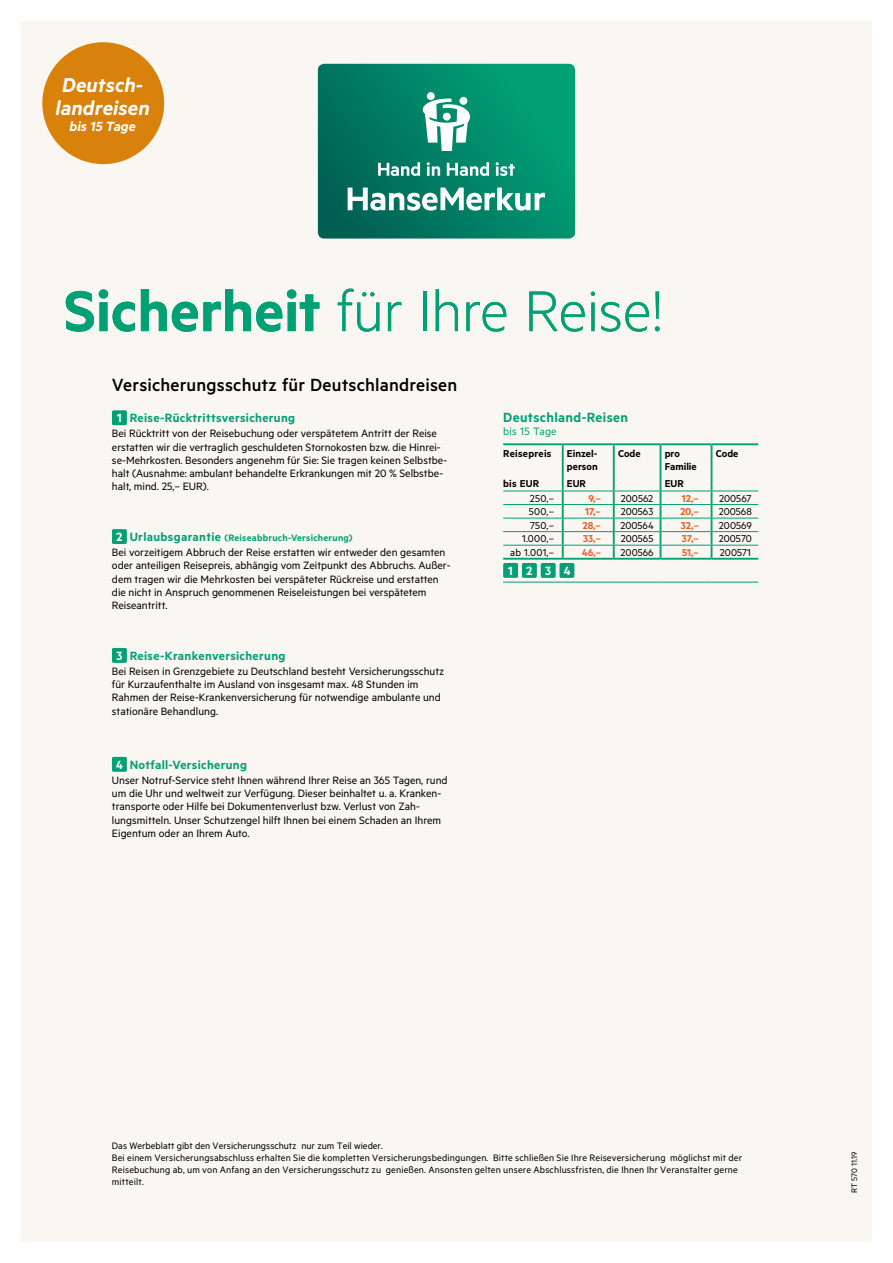
<style>
.page{position:relative;width:893px;height:1263px;background:#fff}
.page>*{position:absolute;margin:0;border:0;box-sizing:border-box;transform-origin:0 0}
.t1{font:300 64.5px "Metric Alt";letter-spacing:-.01em;color:#00a075}
.t2{font:italic 600 22.5px/22.5px "Metric Alt";letter-spacing:.005em;color:#fff}
.t3{font:500 19.8px "Metric Alt";letter-spacing:.01em;color:#000}
.t4{font:600 15px "Metric Alt";letter-spacing:.025em;color:#00a075}
.t5{font:italic 600 15px "Metric Alt";letter-spacing:.005em;color:#fff}
.t6{font:600 13.5px "Metric Alt";letter-spacing:.025em;color:#00a075}
.t7{font:600 13.5px "Metric Alt";color:#fff}
.t8{font:12px/13.2px "Metric Alt";color:#000}
.t9{font:12px "Metric Alt";letter-spacing:.025em;color:#00a075}
.t10{font:11.25px "Metric Alt";color:#000}
.t11{font:600 11.25px/12.8px "Metric Alt";color:#000}
.t12{font:600 11.25px "Metric Alt";color:#eb5a23}
.t13{font:600 11.25px "Metric Alt";letter-spacing:.025em;color:#000}
.t14{font:10.5px/12px "Metric Alt";letter-spacing:.015em;color:#000}
.t15{font:600 10.5px "Metric Alt";letter-spacing:.025em;color:#00a075}
.t16{font:9px "Metric Alt";color:#000}
.s1{font-weight:600}
.s2{color:#fff}
.s3{font-size:13.5px;color:#fff}
.s4{font-size:13.5px}
</style>
<div class="page">
<div style="left:21px;top:21px;width:851px;height:1221px;background:#faf6f1"></div>
<div style="left:112px;top:410px;width:15px;height:15px;background:#00a075;border-radius:2px"></div>
<div style="left:112px;top:648px;width:15px;height:15px;background:#00a075;border-radius:2px"></div>
<div style="left:112px;top:529px;width:15px;height:15px;background:#00a075;border-radius:2px"></div>
<div style="left:112px;top:757px;width:15px;height:15px;background:#00a075;border-radius:2px"></div>
<hr style="left:503px;top:443px;width:60px;height:2px;background:#00a075">
<hr style="left:563px;top:443px;width:51px;height:2px;background:#00a075">
<hr style="left:614px;top:443px;width:46px;height:2px;background:#00a075">
<hr style="left:660px;top:443px;width:51px;height:2px;background:#00a075">
<hr style="left:711px;top:443px;width:47px;height:2px;background:#00a075">
<hr style="left:503px;top:558px;width:60px;height:2px;background:#00a075">
<hr style="left:563px;top:558px;width:51px;height:2px;background:#00a075">
<hr style="left:614px;top:558px;width:46px;height:2px;background:#00a075">
<hr style="left:660px;top:558px;width:51px;height:2px;background:#00a075">
<hr style="left:711px;top:558px;width:47px;height:2px;background:#00a075">
<hr style="left:562px;top:445px;width:2px;height:29px;background:#00a075">
<hr style="left:613px;top:445px;width:2px;height:29px;background:#00a075">
<svg style="left:562px;top:474px;width:2px;height:84px"></svg>
<svg style="left:613px;top:474px;width:2px;height:84px"></svg>
<svg style="left:660px;top:445px;width:1px;height:113px"></svg>
<hr style="left:503px;top:582px;width:60px;height:1px;background:#00a075">
<hr style="left:563px;top:582px;width:51px;height:1px;background:#00a075">
<hr style="left:614px;top:582px;width:46px;height:1px;background:#00a075">
<hr style="left:660px;top:582px;width:51px;height:1px;background:#00a075">
<hr style="left:711px;top:582px;width:47px;height:1px;background:#00a075">
<hr style="left:503px;top:491px;width:60px;height:1px;background:#00a075">
<hr style="left:563px;top:491px;width:51px;height:1px;background:#00a075">
<hr style="left:614px;top:491px;width:46px;height:1px;background:#00a075">
<hr style="left:711px;top:491px;width:47px;height:1px;background:#00a075">
<hr style="left:503px;top:504px;width:60px;height:1px;background:#00a075">
<hr style="left:563px;top:504px;width:51px;height:1px;background:#00a075">
<hr style="left:614px;top:504px;width:46px;height:1px;background:#00a075">
<hr style="left:660px;top:504px;width:51px;height:1px;background:#00a075">
<hr style="left:711px;top:504px;width:47px;height:1px;background:#00a075">
<hr style="left:503px;top:518px;width:60px;height:1px;background:#00a075">
<hr style="left:563px;top:518px;width:51px;height:1px;background:#00a075">
<hr style="left:614px;top:518px;width:46px;height:1px;background:#00a075">
<hr style="left:660px;top:518px;width:51px;height:1px;background:#00a075">
<hr style="left:711px;top:518px;width:47px;height:1px;background:#00a075">
<hr style="left:503px;top:531px;width:60px;height:1px;background:#00a075">
<hr style="left:563px;top:531px;width:51px;height:1px;background:#00a075">
<hr style="left:614px;top:531px;width:46px;height:1px;background:#00a075">
<hr style="left:660px;top:531px;width:51px;height:1px;background:#00a075">
<hr style="left:711px;top:531px;width:47px;height:1px;background:#00a075">
<hr style="left:503px;top:545px;width:60px;height:1px;background:#00a075">
<hr style="left:563px;top:545px;width:51px;height:1px;background:#00a075">
<hr style="left:614px;top:545px;width:46px;height:1px;background:#00a075">
<hr style="left:660px;top:545px;width:51px;height:1px;background:#00a075">
<hr style="left:711px;top:545px;width:47px;height:1px;background:#00a075">
<svg style="left:711px;top:445px;width:1px;height:113px"></svg>
<hr style="left:660px;top:491px;width:51px;height:1px;background:#00a075">
<div style="left:503px;top:563px;width:15px;height:15px;background:#00a075;border-radius:2px"></div>
<div style="left:522px;top:563px;width:15px;height:15px;background:#00a075;border-radius:2px"></div>
<div style="left:541px;top:563px;width:15px;height:15px;background:#00a075;border-radius:2px"></div>
<div style="left:559px;top:563px;width:15px;height:15px;background:#00a075;border-radius:2px"></div>
<div style="left:42px;top:42px;width:122px;height:122px;background:#d8820b;border-radius:50%"></div>
<svg style="left:318px;top:64px;width:257px;height:175px;background:#188f75"></svg>
<h2 class="t2" style="left:55px;top:73px;width:96px">Deutsch&shy;landreisen</h2>
<p class="t5" style="left:69px;top:118px;width:68px">bis 15 Tage</p>
<h1 class="t1" style="left:64px;top:273px;width:602px"><span class="s1">Sicherheit</span> für Ihre Reise!</h1>
<h3 class="t3" style="left:112px;top:373px;width:347px">Versicherungsschutz für Deutschlandreisen</h3>
<p class="t6" style="left:117px;top:410px;width:180px"><span class="s2">1</span> Reise-Rücktrittsversicherung</p>
<p class="t8" style="left:112px;top:427px;width:337px">Bei Rücktritt von der Reisebuchung oder verspätetem Antritt der Reise erstatten wir die vertraglich geschuldeten Stornokosten bzw. die Hinrei&shy;se-Mehrkosten. Besonders angenehm für Sie: Sie tragen keinen Selbstbe&shy;halt (Ausnahme: ambulant behandelte Erkrankungen mit 20 % Selbstbe&shy;halt, mind. 25,– EUR).</p>
<p class="t15" style="left:116px;top:531px;width:238px"><span class="s3">2</span> <span class="s4">Urlaubsgarantie</span> (Reiseabbruch-Versicherung)</p>
<p class="t8" style="left:112px;top:545px;width:340px">Bei vorzeitigem Abbruch der Reise erstatten wir entweder den gesamten oder anteiligen Reisepreis, abhängig vom Zeitpunkt des Abbruchs. Außer&shy;dem tragen wir die Mehrkosten bei verspäteter Rückreise und erstatten die nicht in Anspruch genommenen Reiseleistungen bei verspätetem Reiseantritt.</p>
<p class="t6" style="left:116px;top:647px;width:171px"><span class="s2">3</span> Reise-Krankenversicherung</p>
<p class="t8" style="left:112px;top:664px;width:334px">Bei Reisen in Grenzgebiete zu Deutschland besteht Versicherungsschutz für Kurzaufenthalte im Ausland von insgesamt max. 48 Stunden im Rahmen der Reise-Krankenversicherung für notwendige ambulante und stationäre Behandlung.</p>
<p class="t6" style="left:116px;top:756px;width:133px"><span class="s2">4</span> Notfall-Versicherung</p>
<p class="t8" style="left:112px;top:773px;width:337px">Unser Notruf-Service steht Ihnen während Ihrer Reise an 365 Tagen, rund um die Uhr und weltweit zur Verfügung. Dieser beinhaltet u. a. Kranken&shy;transporte oder Hilfe bei Dokumentenverlust bzw. Verlust von Zah&shy;lungsmitteln. Unser Schutzengel hilft Ihnen bei einem Schaden an Ihrem Eigentum oder an Ihrem Auto.</p>
<p class="t4" style="left:503px;top:408px;width:126px">Deutschland-Reisen</p>
<p class="t9" style="left:503px;top:425px;width:55px">bis 15 Tage</p>
<p class="t13" style="left:503px;top:447px;width:50px">Reisepreis</p>
<p class="t11" style="left:567px;top:447px;width:32px">Einzel&shy;person</p>
<p class="t11" style="left:618px;top:447px;width:24px">Code</p>
<p class="t11" style="left:665px;top:447px;width:33px">pro<br>Familie</p>
<p class="t11" style="left:716px;top:447px;width:24px">Code</p>
<p class="t11" style="left:503px;top:476px;width:38px">bis EUR</p>
<p class="t11" style="left:567px;top:476px;width:21px">EUR</p>
<p class="t11" style="left:665px;top:476px;width:21px">EUR</p>
<p class="t10" style="left:530px;top:491px;width:26px">250,–</p>
<p class="t12" style="left:588px;top:491px;width:14px">9,–</p>
<p class="t10" style="left:621px;top:491px;width:34px">200562</p>
<p class="t12" style="left:682px;top:491px;width:18px">12,–</p>
<p class="t10" style="left:719px;top:491px;width:34px">200567</p>
<p class="t10" style="left:529px;top:505px;width:27px">500,–</p>
<p class="t12" style="left:585px;top:505px;width:17px">17,–</p>
<p class="t10" style="left:621px;top:505px;width:34px">200563</p>
<p class="t12" style="left:680px;top:505px;width:20px">20,–</p>
<p class="t10" style="left:719px;top:505px;width:35px">200568</p>
<p class="t10" style="left:530px;top:519px;width:26px">750,–</p>
<p class="t12" style="left:582px;top:518px;width:20px">28,–</p>
<p class="t10" style="left:620px;top:519px;width:35px">200564</p>
<p class="t12" style="left:681px;top:518px;width:19px">32,–</p>
<p class="t10" style="left:719px;top:519px;width:34px">200569</p>
<p class="t10" style="left:522px;top:532px;width:34px">1.000,–</p>
<p class="t12" style="left:583px;top:532px;width:19px">33,–</p>
<p class="t10" style="left:621px;top:532px;width:34px">200565</p>
<p class="t12" style="left:682px;top:532px;width:18px">37,–</p>
<p class="t10" style="left:719px;top:532px;width:35px">200570</p>
<p class="t10" style="left:510px;top:546px;width:46px">ab 1.001,–</p>
<p class="t12" style="left:582px;top:545px;width:21px">46,–</p>
<p class="t10" style="left:621px;top:546px;width:34px">200566</p>
<p class="t12" style="left:682px;top:545px;width:18px">51,–</p>
<p class="t10" style="left:720px;top:546px;width:32px">200571</p>
<p class="t7" style="left:508px;top:562px;width:64px">1234</p>
<p class="t14" style="left:112px;top:1139px;width:632px">Das Werbeblatt gibt den Versicherungsschutz nur zum Teil wieder.<br>Bei einem Versicherungsabschluss erhalten Sie die kompletten Versicherungsbedingungen. Bitte schließen Sie Ihre Reiseversicherung möglichst mit der Reisebuchung ab, um von Anfang an den Versicherungsschutz zu genießen. Ansonsten gelten unsere Abschlussfristen, die Ihnen Ihr Veranstalter gerne mitteilt.</p>
<p class="t16" style="left:849px;top:1192px;width:42px;rotate:-90deg">RT 570 11.19</p>
</div>
